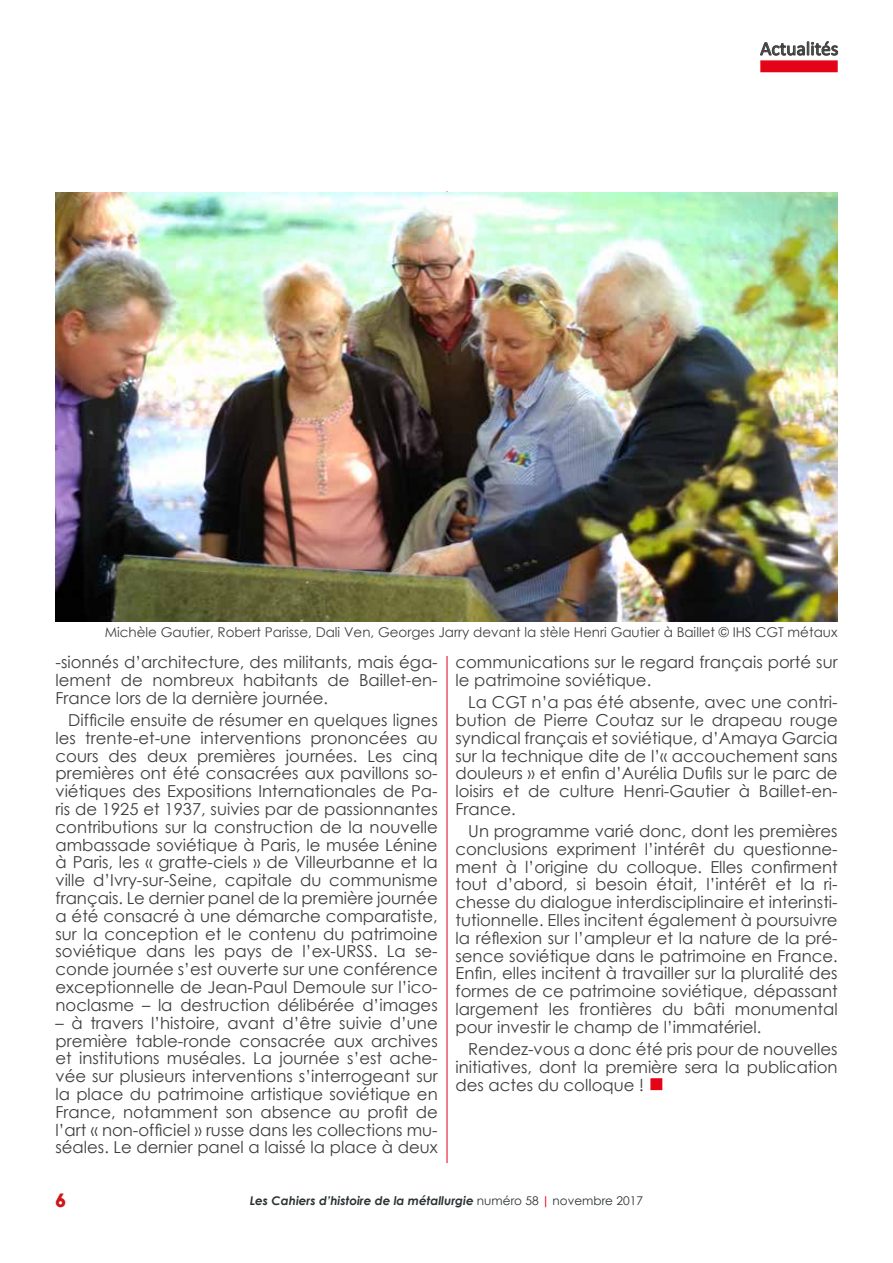
<style>
.page{position:relative;width:893px;height:1263px;background:#fff}
.page>*{position:absolute;margin:0;border:0;box-sizing:border-box;transform-origin:0 0}
.t1{font:19.5px "Calibri";color:#404040}
.t2{font:18px "COCOGOOSE";color:#cd171a}
.t3{font:16.5px/17.9px "Century Gothic";color:#3e3e3e;text-align:justify}
.t4{font:13.5px "Century Gothic";color:#404040}
.t5{font:italic 700 12px "Century Gothic";color:#2b3234}
.s1{font-weight:400;font-style:normal}
.s2{font-style:normal;color:#e2001a}
</style>
<div class="page">
<div style="left:760px;top:60px;width:78px;height:12px;background:#e30517;border:2px solid #e30517"></div>
<hr style="left:447px;top:191px;width:1px;height:972px;background:#e2001a">
<div style="left:437px;top:621px;width:18px;height:35px;background:#fff"></div>
<div style="left:650px;top:1078px;width:12px;height:12px;background:#e30517;border:2px solid #e30517"></div>
<img style="left:55px;top:192px;width:782px;height:430px">
<svg style="left:760px;top:41px;width:78px;height:15px"></svg>
<p class="t1" style="left:760px;top:36px;width:80px">Actualités</p>
<p class="t4" style="left:105px;top:623px;width:734px">Michèle Gautier, Robert Parisse, Dali Ven, Georges Jarry devant la stèle Henri Gautier à Baillet © IHS CGT métaux</p>
<p class="t3" style="left:56px;top:653px;width:384px">-sionnés d’architecture, des militants, mais éga&shy;lement de nombreux habitants de Baillet-en-France lors de la dernière journée.</p>
<p class="t3" style="left:56px;top:711px;width:384px;text-indent:13px">Difficile ensuite de résumer en quelques lignes les trente-et-une interventions prononcées au cours des deux premières journées. Les cinq premières ont été consacrées aux pavillons so&shy;viétiques des Expositions Internationales de Pa&shy;ris de 1925 et 1937, suivies par de passionnantes contributions sur la construction de la nouvelle ambassade soviétique à Paris, le musée Lénine à Paris, les « gratte-ciels » de Villeurbanne et la ville d’Ivry-sur-Seine, capitale du communisme français. Le dernier panel de la première journée a été consacré à une démarche comparatiste, sur la conception et le contenu du patrimoine soviétique dans les pays de l’ex-URSS. La se&shy;conde journée s’est ouverte sur une conférence exceptionnelle de Jean-Paul Demoule sur l’ico&shy;noclasme – la destruction délibérée d’images</p>
<p class="t3" style="left:56px;top:1013px;width:384px">– à travers l’histoire, avant d’être suivie d’une première table-ronde consacrée aux archives et institutions muséales. La journée s’est ache&shy;vée sur plusieurs interventions s’interrogeant sur la place du patrimoine artistique soviétique en France, notamment son absence au profit de l’art « non-officiel » russe dans les collections mu&shy;séales. Le dernier panel a laissé la place à deux</p>
<p class="t3" style="left:455px;top:653px;width:384px">communications sur le regard français porté sur le patrimoine soviétique.</p>
<p class="t3" style="left:455px;top:693px;width:384px;text-indent:13px">La CGT n’a pas été absente, avec une contri&shy;bution de Pierre Coutaz sur le drapeau rouge syndical français et soviétique, d’Amaya Garcia sur la technique dite de l’« accouchement sans douleurs » et enfin d’Aurélia Dufils sur le parc de loisirs et de culture Henri-Gautier à Baillet-en-France.</p>
<p class="t3" style="left:455px;top:822px;width:384px;text-indent:13px">Un programme varié donc, dont les premières conclusions expriment l’intérêt du questionne&shy;ment à l’origine du colloque. Elles confirment tout d’abord, si besoin était, l’intérêt et la ri&shy;chesse du dialogue interdisciplinaire et interinsti&shy;tutionnelle. Elles incitent également à poursuivre la réflexion sur l’ampleur et la nature de la pré&shy;sence soviétique dans le patrimoine en France.<br>Enfin, elles incitent à travailler sur la pluralité des formes de ce patrimoine soviétique, dépassant largement les frontières du bâti monumental pour investir le champ de l’immatériel.</p>
<p class="t3" style="left:455px;top:1040px;width:384px;text-indent:13px">Rendez-vous a donc été pris pour de nouvelles initiatives, dont la première sera la publication des actes du colloque !</p>
<p class="t2" style="left:55px;top:1187px;width:13px">6</p>
<p class="t5" style="left:250px;top:1191px;width:394px">Les Cahiers d’histoire de la métallurgie <span class="s1">numéro 58</span> <span class="s2">|</span> <span class="s1">novembre 2017</span></p>
</div>
